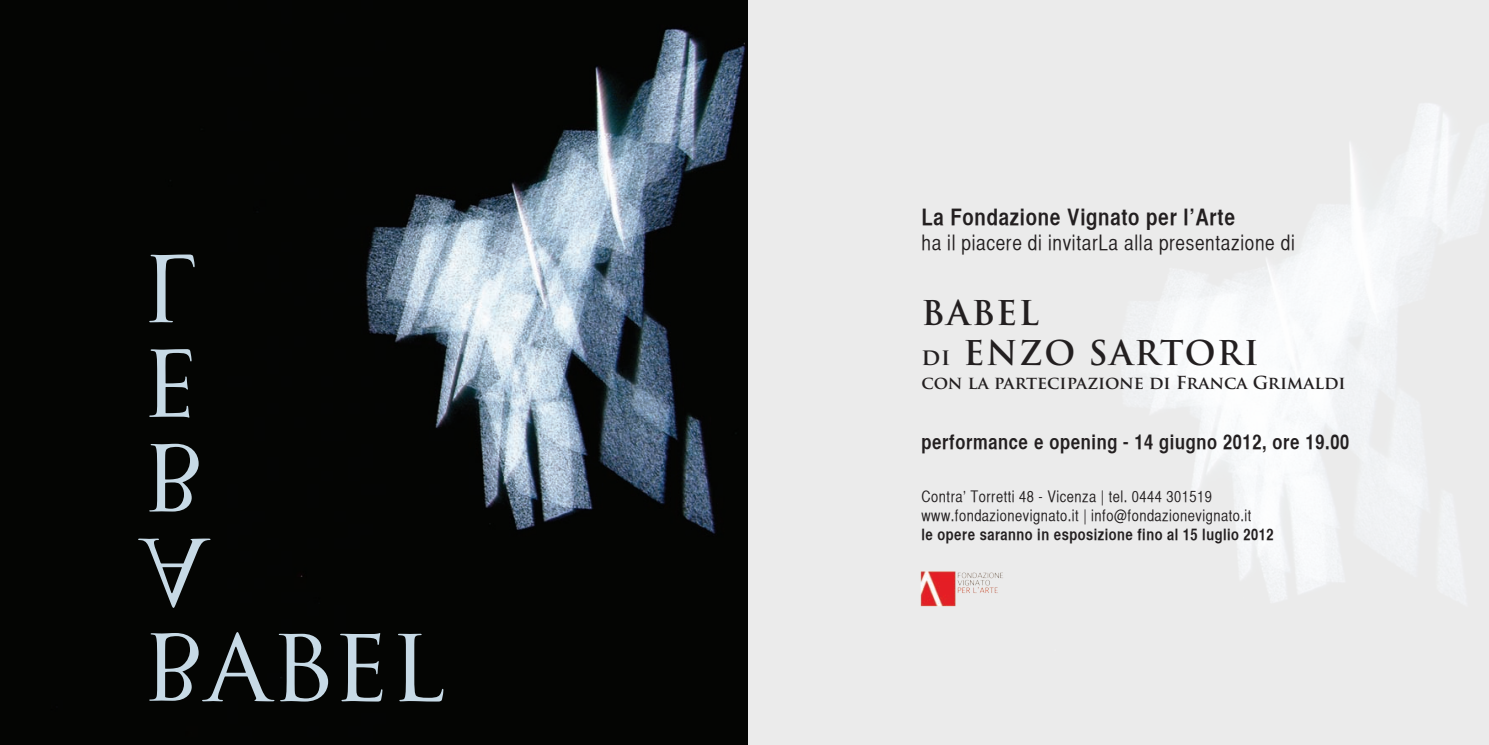
<style>
.page{position:relative;width:1489px;height:745px;background:#fff}
.page>*{position:absolute;margin:0;border:0;box-sizing:border-box;transform-origin:0 0}
.t1{font:105px "Trajan Pro";color:#c7dae6}
.t2{font:700 33.25px/39.9px "Trajan Pro";letter-spacing:.05em;color:#231f20}
.t3{font:22.75px "Helvetica CY Bold";letter-spacing:.03em;color:#231f20}
.t4{font:21px "Helvetica CY Plain";letter-spacing:.03em;color:#231f20}
.t5{font:20.12px "Helvetica CY Bold";letter-spacing:.03em;color:#231f20}
.t6{font:700 17.5px "Trajan Pro";color:#231f20}
.t7{font:15.75px/18.9px "Helvetica CY Plain";letter-spacing:.03em;color:#231f20}
.t8{font:15.75px "Helvetica CY Bold";letter-spacing:.03em;color:#231f20}
.s1{font-size:22.75px}
</style>
<div class="page">
<img style="left:747px;top:0;width:741px;height:744px">
<img style="left:913px;top:567px;width:91px;height:41px">
<img style="left:0;top:0;width:747px;height:744px">
<div style="left:149px;top:632px;width:50px;height:68px;background:#040503"></div>
<div style="left:138px;top:538px;width:72px;height:69px;background:#040503"></div>
<div style="left:149px;top:443px;width:50px;height:68px;background:#040503"></div>
<div style="left:149px;top:349px;width:43px;height:68px;background:#040503"></div>
<div style="left:149px;top:254px;width:46px;height:68px;background:#040503"></div>
<h1 class="t1" style="left:205px;top:595px;width:242px">ABEL</h1>
<h3 class="t3" style="left:921px;top:202px;width:315px">La Fondazione Vignato per l’Arte</h3>
<h3 class="t4" style="left:921px;top:230px;width:375px">ha il piacere di invitarLa alla presentazione di</h3>
<h2 class="t2" style="left:921px;top:293px;width:339px">BABEL<br><span class="s1">di</span> enzo sartori</h2>
<p class="t6" style="left:921px;top:372px;width:425px">con la partecipazione di Franca Grimaldi</p>
<p class="t5" style="left:921px;top:429px;width:429px">performance e opening - 14 giugno 2012, ore 19.00</p>
<p class="t7" style="left:921px;top:487px;width:331px">Contra’ Torretti 48 - Vicenza | tel. 0444 301519 www.fondazionevignato.it | info@fondazionevignato.it</p>
<p class="t8" style="left:921px;top:525px;width:354px">le opere saranno in esposizione fino al 15 luglio 2012</p>
</div>
